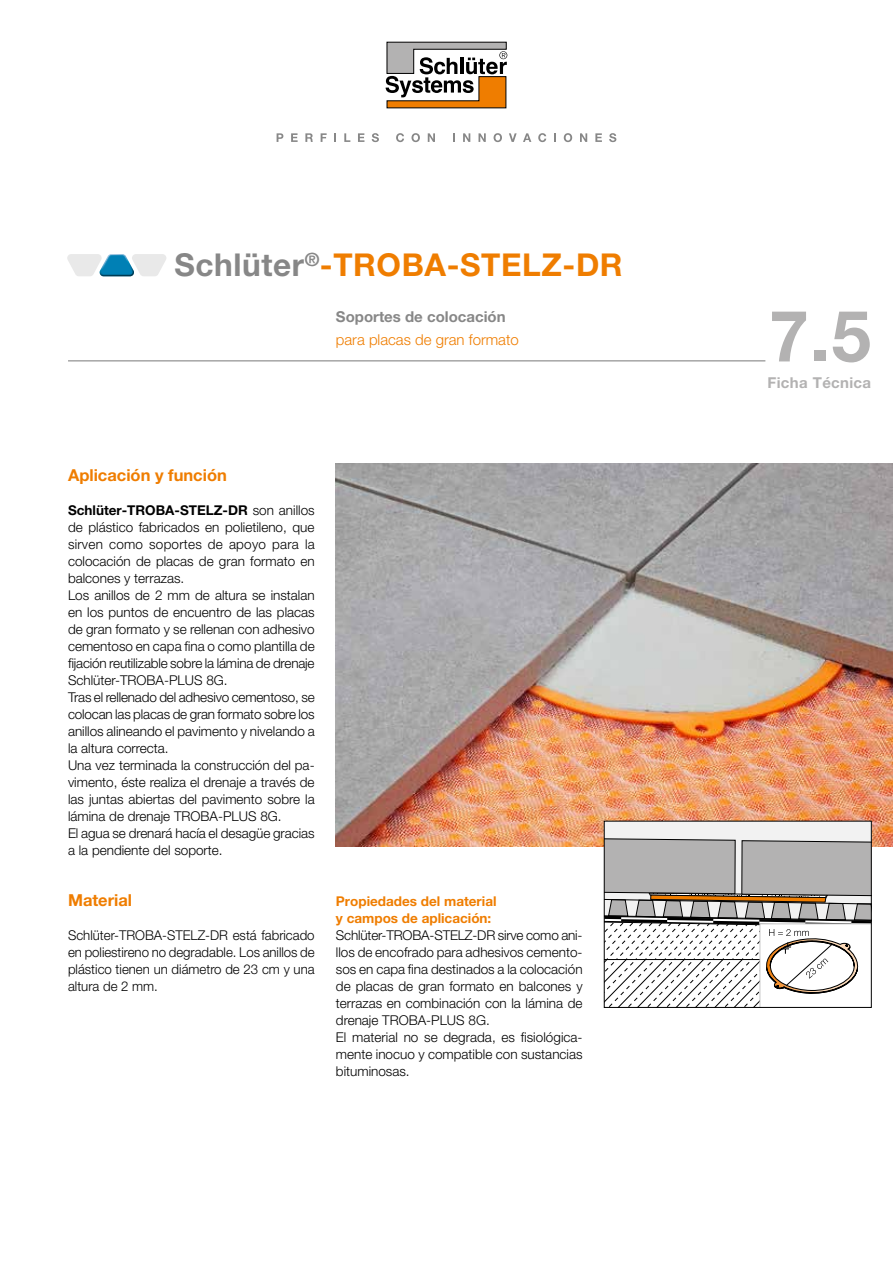
<style>
.page{position:relative;width:893px;height:1263px;background:#fff}
.page>*{position:absolute;margin:0;border:0;box-sizing:border-box;transform-origin:0 0}
.t1{font:700 71.25px "Helvetica Neue LT Pro";color:#b3b2b2}
.t2{font:700 31.5px "Helvetica Neue LT Pro";letter-spacing:.02em;color:#ef7d00}
.t3{font:700 16.5px "Helvetica Neue LT Pro";color:#ef7d00}
.t4{font:300 15px "Helvetica Neue LT Pro";color:#ef7d00}
.t5{font:700 15px "Helvetica Neue LT Pro";color:#878787}
.t6{font:700 15px "Helvetica Neue LT Pro";letter-spacing:.02em;color:#b3b2b2}
.t7{font:300 13.5px/17px "Helvetica Neue LT Pro";color:#000}
.t8{font:700 13.5px/17px "Helvetica Neue LT Pro";color:#ef7d00}
.s1{color:#878787}
.s2{font-weight:700}
</style>
<div class="page">
<hr style="left:68px;top:360px;width:697px;height:1px;background:#878787">
<svg style="left:67px;top:254px;width:99px;height:22px"></svg>
<svg style="left:386px;top:42px;width:121px;height:66px"></svg>
<svg style="left:277px;top:133px;width:6px;height:9px"></svg>
<svg style="left:291px;top:133px;width:7px;height:9px"></svg>
<svg style="left:305px;top:133px;width:8px;height:9px"></svg>
<svg style="left:321px;top:133px;width:6px;height:9px"></svg>
<svg style="left:334px;top:133px;width:2px;height:9px"></svg>
<svg style="left:344px;top:133px;width:6px;height:9px"></svg>
<svg style="left:358px;top:133px;width:6px;height:9px"></svg>
<svg style="left:372px;top:133px;width:7px;height:9px"></svg>
<svg style="left:396px;top:133px;width:8px;height:9px"></svg>
<svg style="left:411px;top:133px;width:9px;height:9px"></svg>
<svg style="left:428px;top:133px;width:7px;height:9px"></svg>
<svg style="left:453px;top:133px;width:2px;height:9px"></svg>
<svg style="left:463px;top:133px;width:7px;height:9px"></svg>
<svg style="left:478px;top:133px;width:8px;height:9px"></svg>
<svg style="left:494px;top:133px;width:8px;height:9px"></svg>
<svg style="left:509px;top:133px;width:8px;height:9px"></svg>
<svg style="left:523px;top:133px;width:8px;height:9px"></svg>
<svg style="left:538px;top:133px;width:8px;height:9px"></svg>
<svg style="left:554px;top:133px;width:2px;height:9px"></svg>
<svg style="left:564px;top:133px;width:8px;height:9px"></svg>
<svg style="left:580px;top:133px;width:7px;height:9px"></svg>
<svg style="left:595px;top:133px;width:7px;height:9px"></svg>
<svg style="left:609px;top:133px;width:7px;height:9px"></svg>
<img style="left:336px;top:463px;width:557px;height:383px">
<div style="left:606px;top:823px;width:264px;height:14px;background:#f2f2f2"></div>
<svg style="left:606px;top:837px;width:264px;height:169px"></svg>
<div style="left:604px;top:821px;width:268px;height:187px;border:1px solid #000"></div>
<h2 class="t2" style="left:174px;top:246px;width:450px"><span class="s1">Schlüter</span><sup>®</sup>-TROBA-STELZ-DR</h2>
<p class="t5" style="left:336px;top:307px;width:171px">Soportes de colocación</p>
<p class="t4" style="left:336px;top:330px;width:184px">para placas de gran formato</p>
<p class="t3" style="left:68px;top:464px;width:160px">Aplicación y función</p>
<p class="t7" style="left:68px;top:501px;width:248px"><span class="s2">Schlüter-TROBA-STELZ-DR</span> son anillos de plástico fabricados en polietileno, que sirven como soportes de apoyo para la colocación de placas de gran formato en balcones y terrazas.<br>Los anillos de 2 mm de altura se instalan en los puntos de encuentro de las placas de gran formato y se rellenan con adhesivo cementoso en capa fina o como plantilla de fijación reutilizable sobre la lámina de drenaje Schlüter-TROBA-PLUS 8G.<br>Tras el rellenado del adhesivo cementoso, se colocan las placas de gran formato sobre los anillos alineando el pavimento y nivelando a la altura correcta.<br>Una vez terminada la construcción del pa&shy;vimento, éste realiza el drenaje a través de las juntas abiertas del pavimento sobre la lámina de drenaje TROBA-PLUS 8G.<br>El agua se drenará hacía el desagüe gracias a la pendiente del soporte.</p>
<p class="t3" style="left:68px;top:890px;width:66px">Material</p>
<p class="t7" style="left:68px;top:926px;width:248px;text-align:justify">Schlüter-TROBA-STELZ-DR está fabricado en poliestireno no degradable. Los anillos de plástico tienen un diámetro de 23 cm y una altura de 2 mm.</p>
<p class="t8" style="left:336px;top:892px;width:162px">Propiedades del material y campos de aplicación:</p>
<p class="t7" style="left:336px;top:926px;width:248px">Schlüter-TROBA-STELZ-DR sirve como ani&shy;llos de encofrado para adhesivos cemento&shy;sos en capa fina destinados a la colocación de placas de gran formato en balcones y terrazas en combinación con la lámina de drenaje TROBA-PLUS 8G.<br>El material no se degrada, es fisiológica&shy;mente inocuo y compatible con sustancias bituminosas.</p>
<h1 class="t1" style="left:769px;top:292px;width:103px">7.5</h1>
<p class="t6" style="left:768px;top:373px;width:105px">Ficha Técnica</p>
</div>
